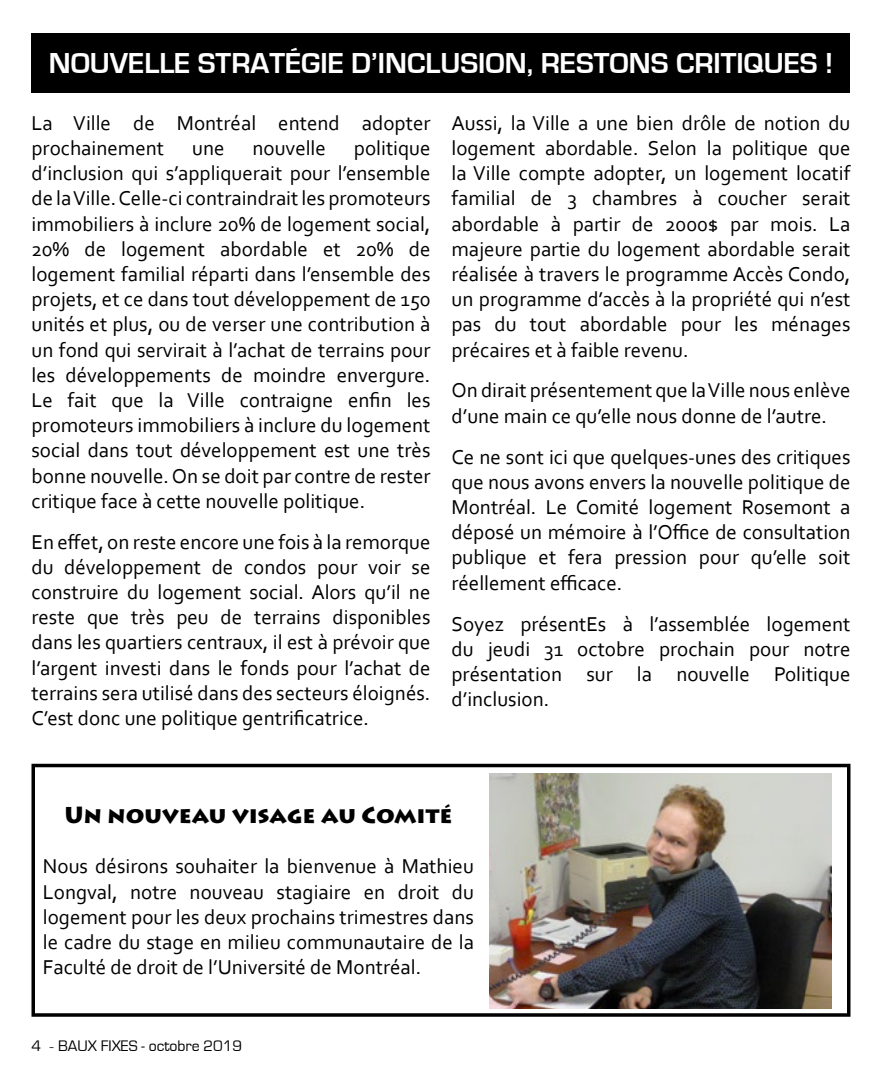
<style>
.page{position:relative;width:882px;height:1071px;background:#fff}
.page>*{position:absolute;margin:0;border:0;box-sizing:border-box;transform-origin:0 0}
.t1{font:700 29.75px "Eurostile";color:#fff}
.t2{font:900 22.75px "Lithos Pro";color:#000}
.t3{font:21px/25.2px "Corbel";color:#000;text-align:justify}
.t4{font:15.75px "Eurostile";color:#000}
.s1{font-family:"Times"}
</style>
<div class="page">
<div style="left:32px;top:33px;width:818px;height:60px;background:#000"></div>
<div style="left:32px;top:764px;width:818px;height:253px;border:4px solid #000"></div>
<img style="left:490px;top:774px;width:342px;height:235px">
<h1 class="t1" style="left:49px;top:47px;width:786px">NOUVELLE STRATÉGIE D’INCLUSION, RESTONS CRITIQUES !</h1>
<p class="t3" style="left:32px;top:110px;width:401px">La Ville de Montréal entend adopter prochainement</p>
<p class="t3" style="left:452px;top:110px;width:401px">Aussi, la Ville a une bien drôle de notion du logement abordable. Selon la politique que la Ville compte adopter, un logement locatif familial de 3 chambres à coucher serait abordable à partir de 2000$ par mois. La majeure partie du logement abordable serait réalisée à travers le programme Accès Condo, un programme d’accès à la propriété qui n’est pas du tout abordable pour les ménages précaires et à faible revenu.</p>
<p class="t3" style="left:452px;top:377px;width:401px">On dirait présentement que la Ville nous enlève d’une main ce qu’elle nous donne de l’autre.</p>
<p class="t3" style="left:452px;top:444px;width:401px">Ce ne sont ici que quelques-unes des critiques que nous avons envers la nouvelle politique de Montréal. Le Comité logement Rosemont a déposé un mémoire à l’Office de consultation publique et fera pression pour qu’elle soit réellement efficace.</p>
<p class="t3" style="left:452px;top:610px;width:401px">Soyez présentEs à l’assemblée logement du jeudi 31 octobre prochain pour notre présentation sur la nouvelle Politique d’inclusion.</p>
<p class="t3" style="left:32px;top:135px;width:401px;text-indent:322px">politique d’inclusion qui s’appliquerait pour l’ensemble de la Ville. Celle-ci contraindrait les promoteurs immobiliers à inclure 20% de logement social, 20% de logement abordable et 20% de logement familial réparti dans l’ensemble des projets, et ce dans tout développement de 150 unités et plus, ou de verser une contribution à un fond qui servirait à l’achat de terrains pour les développements de moindre envergure.<br>Le fait que la Ville contraigne enfin les promoteurs immobiliers à inclure du logement social dans tout développement est une très bonne nouvelle. On se doit par contre de rester critique face à cette nouvelle politique.</p>
<p class="t3" style="left:32px;top:529px;width:401px">En effet, on reste encore une fois à la remorque du développement de condos pour voir se construire du logement social. Alors qu’il ne reste que très peu de terrains disponibles dans les quartiers centraux, il est à prévoir que l’argent investi dans le fonds pour l’achat de terrains sera utilisé dans des secteurs éloignés.<br>C’est donc une politique gentrificatrice.</p>
<p class="t3" style="left:192px;top:135px;width:34px">une</p>
<p class="t3" style="left:252px;top:135px;width:75px">nouvelle</p>
<p class="t2" style="left:65px;top:801px;width:389px">Un nouveau visage au Comité</p>
<p class="t3" style="left:43px;top:853px;width:433px">Nous désirons souhaiter la bienvenue à Mathieu Longval, notre nouveau stagiaire en droit du logement pour les deux prochains trimestres dans le cadre du stage en milieu communautaire de la Faculté de droit de l’Université de Montréal.</p>
<p class="t4" style="left:32px;top:1037px;width:212px">4 <span class="s1">-</span> BAUX FIXES - octobre 2019</p>
</div>
